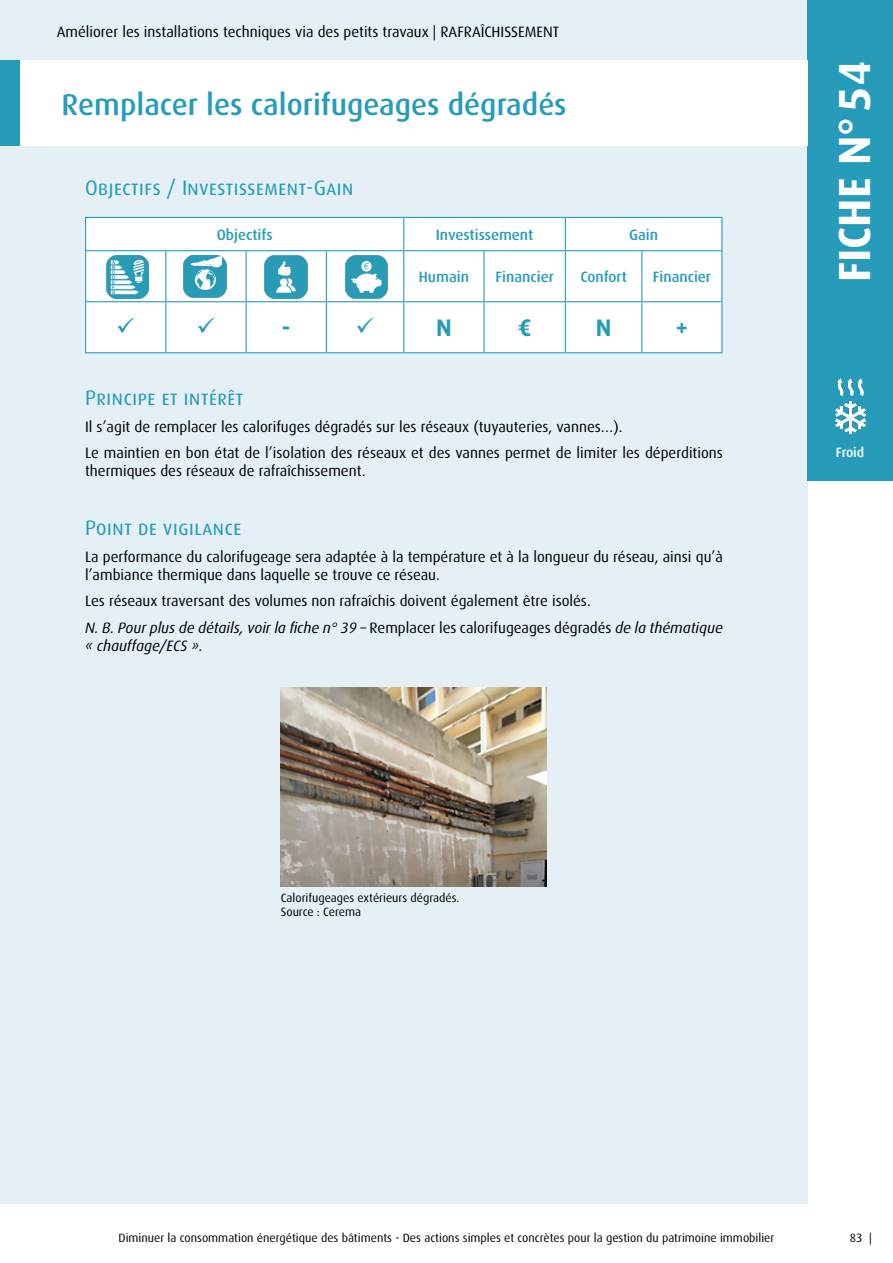
<style>
.page{position:relative;width:893px;height:1263px;background:#fff}
.page>*{position:absolute;margin:0;border:0;box-sizing:border-box;transform-origin:0 0}
.t1{font:700 45px "Dax OT";color:#fff}
.Titre_1_Fiche-bleu{font:500 30px "Dax OT";color:#279cba}
.t2{font:700 24px "Dax OT";color:#279cba}
.Titre_2_fiche_bleu{font:21px "Dax OT";color:#279cba}
.corps_de_texte_fiche{font:15px/18px "Dax OT";color:#000}
.corps_de_texte_fiche-2{font:italic 15px/18px "Dax OT";color:#000}
.t3{font:500 15px "Dax OT";color:#279cba}
.t4{font:500 13.5px "Dax OT";letter-spacing:-.005em;color:#fff}
.Légende{font:12px "Dax OT";color:#000}
.s1{font-style:normal}
</style>
<div class="page">
<div style="left:0;top:0;width:808px;height:1203px;background:#e5f0f6"></div>
<div style="left:808px;top:0;width:85px;height:480px;background:#279cba"></div>
<img style="left:835px;top:378px;width:30px;height:56px">
<div style="left:19px;top:61px;width:789px;height:85px;background:#fff"></div>
<div style="left:0;top:61px;width:19px;height:85px;background:#279cba"></div>
<div style="left:86px;top:218px;width:635px;height:134px;background:#fff"></div>
<hr style="left:403px;top:218px;width:1px;height:32px;background:#279cba">
<hr style="left:565px;top:218px;width:1px;height:32px;background:#279cba">
<hr style="left:85px;top:250px;width:81px;height:1px;background:#279cba">
<hr style="left:166px;top:250px;width:80px;height:1px;background:#279cba">
<hr style="left:165px;top:251px;width:1px;height:50px;background:#279cba">
<hr style="left:246px;top:250px;width:80px;height:1px;background:#279cba">
<hr style="left:246px;top:251px;width:1px;height:50px;background:#279cba">
<hr style="left:326px;top:250px;width:78px;height:1px;background:#279cba">
<hr style="left:326px;top:251px;width:1px;height:50px;background:#279cba">
<hr style="left:404px;top:250px;width:80px;height:1px;background:#279cba">
<hr style="left:403px;top:251px;width:1px;height:50px;background:#279cba">
<hr style="left:484px;top:250px;width:81px;height:1px;background:#279cba">
<hr style="left:483px;top:251px;width:2px;height:50px;background:#279cba">
<hr style="left:565px;top:250px;width:77px;height:1px;background:#279cba">
<hr style="left:565px;top:251px;width:1px;height:50px;background:#279cba">
<hr style="left:642px;top:250px;width:80px;height:1px;background:#279cba">
<hr style="left:641px;top:251px;width:1px;height:50px;background:#279cba">
<hr style="left:85px;top:301px;width:81px;height:1px;background:#279cba">
<hr style="left:166px;top:301px;width:80px;height:1px;background:#279cba">
<hr style="left:165px;top:302px;width:1px;height:50px;background:#279cba">
<hr style="left:246px;top:301px;width:80px;height:1px;background:#279cba">
<hr style="left:246px;top:302px;width:1px;height:50px;background:#279cba">
<hr style="left:326px;top:301px;width:78px;height:1px;background:#279cba">
<hr style="left:326px;top:302px;width:1px;height:50px;background:#279cba">
<hr style="left:404px;top:301px;width:80px;height:1px;background:#279cba">
<hr style="left:403px;top:302px;width:1px;height:50px;background:#279cba">
<hr style="left:484px;top:301px;width:81px;height:1px;background:#279cba">
<hr style="left:483px;top:302px;width:2px;height:50px;background:#279cba">
<hr style="left:565px;top:301px;width:77px;height:1px;background:#279cba">
<hr style="left:565px;top:302px;width:1px;height:50px;background:#279cba">
<hr style="left:642px;top:301px;width:80px;height:1px;background:#279cba">
<hr style="left:641px;top:302px;width:1px;height:50px;background:#279cba">
<hr style="left:85px;top:217px;width:81px;height:1px;background:#279cba">
<hr style="left:85px;top:218px;width:1px;height:32px;background:#279cba">
<hr style="left:166px;top:217px;width:80px;height:1px;background:#279cba">
<hr style="left:246px;top:217px;width:80px;height:1px;background:#279cba">
<hr style="left:326px;top:217px;width:78px;height:1px;background:#279cba">
<hr style="left:404px;top:217px;width:80px;height:1px;background:#279cba">
<hr style="left:484px;top:217px;width:81px;height:1px;background:#279cba">
<hr style="left:565px;top:217px;width:77px;height:1px;background:#279cba">
<hr style="left:642px;top:217px;width:80px;height:1px;background:#279cba">
<hr style="left:721px;top:218px;width:1px;height:32px;background:#279cba">
<hr style="left:85px;top:251px;width:1px;height:50px;background:#279cba">
<hr style="left:721px;top:251px;width:1px;height:50px;background:#279cba">
<hr style="left:85px;top:302px;width:1px;height:50px;background:#279cba">
<hr style="left:721px;top:302px;width:1px;height:50px;background:#279cba">
<hr style="left:85px;top:352px;width:81px;height:1px;background:#279cba">
<hr style="left:166px;top:352px;width:80px;height:1px;background:#279cba">
<hr style="left:246px;top:352px;width:80px;height:1px;background:#279cba">
<hr style="left:326px;top:352px;width:78px;height:1px;background:#279cba">
<hr style="left:404px;top:352px;width:80px;height:1px;background:#279cba">
<hr style="left:484px;top:352px;width:81px;height:1px;background:#279cba">
<hr style="left:565px;top:352px;width:77px;height:1px;background:#279cba">
<hr style="left:642px;top:352px;width:80px;height:1px;background:#279cba">
<img style="left:106px;top:255px;width:43px;height:43px">
<img style="left:184px;top:255px;width:42px;height:43px">
<img style="left:265px;top:255px;width:42px;height:43px">
<img style="left:345px;top:255px;width:43px;height:43px">
<img style="left:281px;top:687px;width:265px;height:199px">
<svg style="left:118px;top:317px;width:16px;height:16px"></svg>
<svg style="left:198px;top:317px;width:17px;height:16px"></svg>
<svg style="left:357px;top:317px;width:17px;height:16px"></svg>
<p class="corps_de_texte_fiche" style="left:57px;top:23px;width:504px">Améliorer les installations techniques via des petits travaux | RAFRAÎCHISSEMENT</p>
<h2 class="Titre_1_Fiche-bleu" style="left:62px;top:88px;width:507px">Remplacer les calorifugeages dégradés</h2>
<p class="Titre_2_fiche_bleu" style="left:85px;top:176px;width:270px">Objectifs / Investissement-Gain</p>
<p class="t3" style="left:217px;top:226px;width:58px">Objectifs</p>
<p class="t3" style="left:436px;top:226px;width:99px">Investissement</p>
<p class="t3" style="left:629px;top:226px;width:30px">Gain</p>
<p class="t3" style="left:419px;top:268px;width:52px">Humain</p>
<p class="t3" style="left:496px;top:268px;width:60px">Financier</p>
<p class="t3" style="left:580px;top:268px;width:48px">Confort</p>
<p class="t3" style="left:653px;top:268px;width:60px">Financier</p>
<p class="t2" style="left:282px;top:315px;width:10px">-</p>
<p class="t2" style="left:436px;top:315px;width:17px">N</p>
<p class="t2" style="left:518px;top:315px;width:15px">€</p>
<p class="t2" style="left:596px;top:315px;width:17px">N</p>
<p class="t2" style="left:675px;top:315px;width:15px">+</p>
<p class="Titre_2_fiche_bleu" style="left:85px;top:386px;width:160px">Principe et intérêt</p>
<p class="corps_de_texte_fiche" style="left:85px;top:418px;width:539px">Il s’agit de remplacer les calorifuges dégradés sur les réseaux (tuyauteries, vannes…).</p>
<p class="corps_de_texte_fiche" style="left:85px;top:444px;width:639px">Le maintien en bon état de l’isolation des réseaux et des vannes permet de limiter les déperditions thermiques des réseaux de rafraîchissement.</p>
<p class="Titre_2_fiche_bleu" style="left:85px;top:516px;width:158px">Point de vigilance</p>
<p class="corps_de_texte_fiche" style="left:85px;top:548px;width:639px">La performance du calorifugeage sera adaptée à la température et à la longueur du réseau, ainsi qu’à l’ambiance thermique dans laquelle se trouve ce réseau.</p>
<p class="corps_de_texte_fiche" style="left:85px;top:592px;width:507px">Les réseaux traversant des volumes non rafraîchis doivent également être isolés.</p>
<p class="corps_de_texte_fiche-2" style="left:85px;top:619px;width:639px">N. B. Pour plus de détails, voir la fiche n° 39 – <span class="s1">Remplacer les calorifugeages dégradés</span> de la thématique « chauffage/ECS ».</p>
<p class="Légende" style="left:281px;top:891px;width:180px">Calorifugeages extérieurs dégradés.</p>
<p class="Légende" style="left:281px;top:905px;width:82px">Source : Cerema</p>
<p class="t1" style="left:829px;top:282px;width:223px;rotate:-90deg">FICHE N°54</p>
<p class="t4" style="left:836px;top:445px;width:30px">Froid</p>
<p class="Légende" style="left:119px;top:1231px;width:657px">Diminuer la consommation énergétique des bâtiments - Des actions simples et concrètes pour la gestion du patrimoine immobilier</p>
<p class="Légende" style="left:850px;top:1231px;width:24px">83 |</p>
</div>
